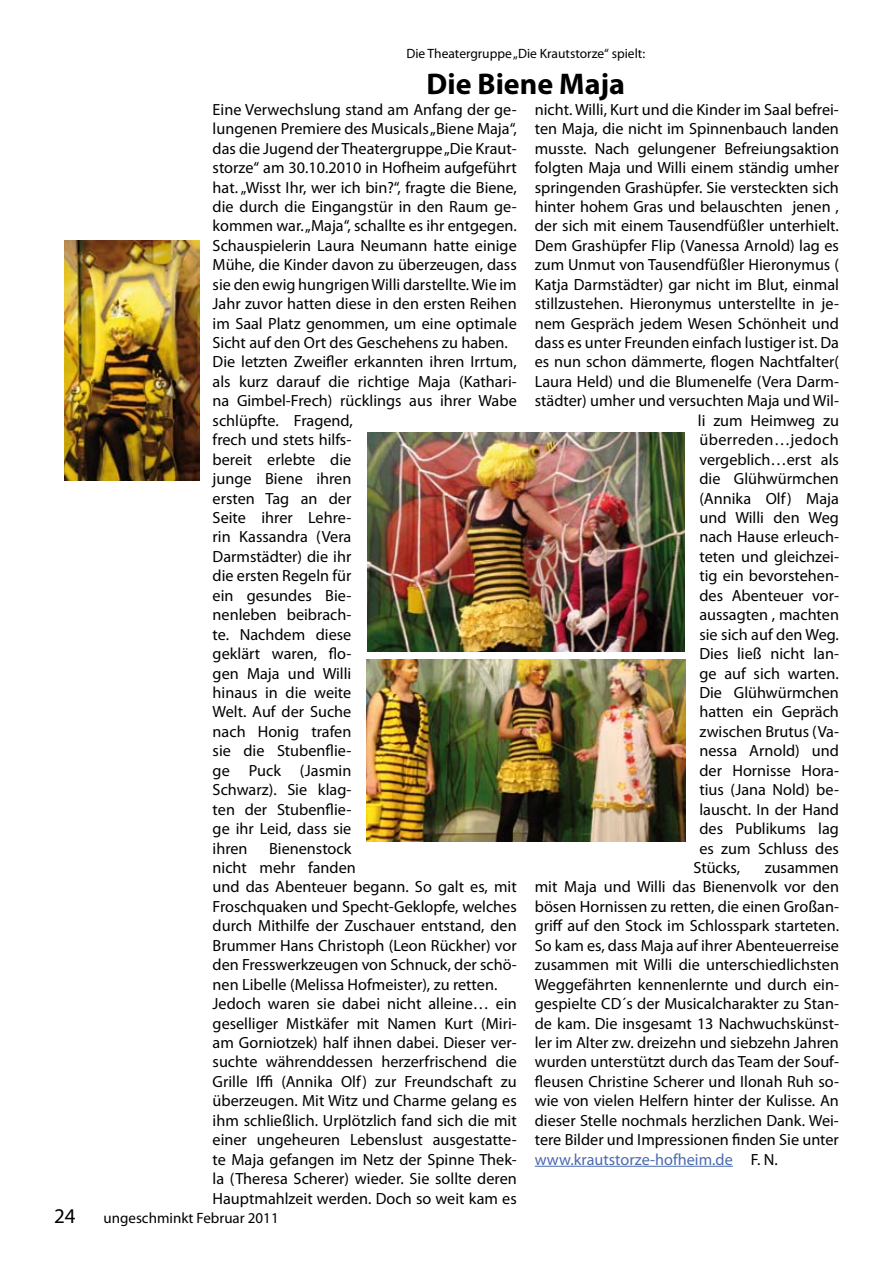
<style>
.page{position:relative;width:893px;height:1263px;background:#fff}
.page>*{position:absolute;margin:0;border:0;box-sizing:border-box;transform-origin:0 0}
.t1{font:700 30px "Myriad Pro";color:#000}
.t2{font:21px "Myriad Pro";color:#000}
.t3{font:16.2px/19.5px "Myriad Pro";color:#000}
.t4{font:16.2px "Myriad Pro";letter-spacing:.025em;color:#000}
.t5{font:15px "Myriad Pro";color:#000}
.t6{font:13.5px "Myriad Pro";color:#000}
.s1{color:#4a6ab1}
</style>
<div class="page">
<hr style="left:535px;top:1166px;width:198px;height:1px;background:#4a6ab1">
<img style="left:65px;top:241px;width:135px;height:240px">
<img style="left:367px;top:432px;width:318px;height:220px">
<img style="left:366px;top:659px;width:319px;height:183px">
<p class="t6" style="left:406px;top:45px;width:240px">Die Theatergruppe „Die Krautstorze“ spielt:</p>
<h1 class="t1" style="left:426px;top:64px;width:200px">Die Biene Maja</h1>
<p class="t3" style="left:213px;top:99px;width:306px">Eine Verwechslung stand am Anfang der ge&shy;lungenen Premiere des Musicals „Biene Maja“, das die Jugend der Theatergruppe „Die Kraut&shy;storze“ am 30.10.2010 in Hofheim aufgeführt hat. „Wisst Ihr, wer ich bin?“, fragte die Biene, die durch die Eingangstür in den Raum ge&shy;kommen war. „Maja“, schallte es ihr entgegen.<br>Schauspielerin Laura Neumann hatte einige<br>Mühe, die Kinder davon zu überzeugen, dass sie den ewig hungrigen Willi darstellte. Wie im<br>Jahr zuvor hatten diese in den ersten Reihen im Saal Platz genommen, um eine optimale<br>Sicht auf den Ort des Geschehens zu haben.<br>Die letzten Zweifler erkannten ihren Irrtum, als kurz darauf die richtige Maja (Kathari&shy;na Gimbel-Frech) rücklings aus ihrer Wabe schlüpfte. Fragend,<br>frech und stets hilfs-<br>bereit erlebte die<br>junge Biene ihren<br>ersten Tag an der<br>Seite ihrer Lehre-<br>rin Kassandra (Vera<br>Darmstädter) die ihr<br>die ersten Regeln für<br>ein gesundes Bie-<br>nenleben beibrach-<br>te. Nachdem diese<br>geklärt waren, flo-<br>gen Maja und Willi<br>hinaus in die weite<br>Welt. Auf der Suche<br>nach Honig trafen<br>sie die Stubenflie-<br>ge Puck (Jasmin<br>Schwarz). Sie klag-<br>ten der Stubenflie-<br>ge ihr Leid, dass sie<br>ihren</p>
<p class="t3" style="left:213px;top:838px;width:306px;text-indent:57px">Bienenstock<br>nicht mehr fanden<br>und das Abenteuer begann. So galt es, mit Froschquaken und Specht-Geklopfe, welches durch Mithilfe der Zuschauer entstand, den Brummer Hans Christoph (Leon Rückher) vor den Fresswerkzeugen von Schnuck, der schö&shy;nen Libelle (Melissa Hofmeister), zu retten.<br>Jedoch waren sie dabei nicht alleine… ein geselliger Mistkäfer mit Namen Kurt (Miri&shy;am Gorniotzek) half ihnen dabei. Dieser ver&shy;suchte währenddessen herzerfrischend die Grille Iffi (Annika Olf) zur Freundschaft zu überzeugen. Mit Witz und Charme gelang es ihm schließlich. Urplötzlich fand sich die mit einer ungeheuren Lebenslust ausgestatte&shy;te Maja gefangen im Netz der Spinne Thek&shy;la (Theresa Scherer) wieder. Sie sollte deren Hauptmahlzeit werden. Doch so weit kam es</p>
<p class="t2" style="left:54px;top:1203px;width:23px">24</p>
<p class="t5" style="left:104px;top:1209px;width:177px">ungeschminkt Februar 2011</p>
<p class="t3" style="left:535px;top:99px;width:306px">nicht. Willi, Kurt und die Kinder im Saal befrei-</p>
<p class="t3" style="left:535px;top:119px;width:306px">ten Maja, die nicht im Spinnenbauch landen</p>
<p class="t3" style="left:535px;top:138px;width:306px">musste. Nach gelungener Befreiungsaktion</p>
<p class="t3" style="left:535px;top:158px;width:306px">folgten Maja und Willi einem ständig umher</p>
<p class="t3" style="left:535px;top:177px;width:306px">springenden Grashüpfer. Sie versteckten sich</p>
<p class="t3" style="left:535px;top:196px;width:306px">hinter hohem Gras und belauschten jenen ,</p>
<p class="t3" style="left:535px;top:216px;width:306px">der sich mit einem Tausendfüßler unterhielt.</p>
<p class="t3" style="left:535px;top:235px;width:306px">Dem Grashüpfer Flip (Vanessa Arnold) lag es</p>
<p class="t3" style="left:535px;top:255px;width:306px">zum Unmut von Tausendfüßler Hieronymus (</p>
<p class="t3" style="left:535px;top:274px;width:306px">Katja Darmstädter) gar nicht im Blut, einmal</p>
<p class="t3" style="left:535px;top:294px;width:306px">stillzustehen. Hieronymus unterstellte in je-</p>
<p class="t3" style="left:535px;top:313px;width:306px">nem Gespräch jedem Wesen Schönheit und</p>
<p class="t3" style="left:535px;top:333px;width:306px">dass es unter Freunden einfach lustiger ist. Da</p>
<p class="t3" style="left:535px;top:352px;width:306px">es nun schon dämmerte, flogen Nachtfalter(</p>
<p class="t3" style="left:535px;top:371px;width:306px">Laura Held) und die Blumenelfe (Vera Darm-</p>
<p class="t3" style="left:535px;top:391px;width:306px">städter) umher und versuchten Maja und Wil-</p>
<p class="t3" style="left:698px;top:410px;width:143px">li zum Heimweg zu</p>
<p class="t4" style="left:699px;top:430px;width:141px">überreden…jedoch</p>
<p class="t3" style="left:699px;top:449px;width:141px">vergeblich…erst als</p>
<p class="t3" style="left:699px;top:469px;width:141px">die Glühwürmchen</p>
<p class="t3" style="left:699px;top:488px;width:141px">(Annika Olf) Maja</p>
<p class="t3" style="left:699px;top:508px;width:141px">und Willi den Weg</p>
<p class="t3" style="left:699px;top:527px;width:141px">nach Hause erleuch-</p>
<p class="t3" style="left:699px;top:546px;width:141px">teten und gleichzei-</p>
<p class="t3" style="left:699px;top:566px;width:141px">tig ein bevorstehen-</p>
<p class="t3" style="left:699px;top:585px;width:141px">des Abenteuer vor-</p>
<p class="t3" style="left:699px;top:605px;width:141px">aussagten , machten</p>
<p class="t3" style="left:699px;top:624px;width:141px">sie sich auf den Weg.</p>
<p class="t3" style="left:699px;top:644px;width:141px">Dies ließ nicht lan-</p>
<p class="t3" style="left:699px;top:663px;width:141px">ge auf sich warten.</p>
<p class="t3" style="left:699px;top:682px;width:141px">Die Glühwürmchen</p>
<p class="t3" style="left:699px;top:702px;width:141px">hatten ein Gepräch</p>
<p class="t3" style="left:699px;top:721px;width:141px">zwischen Brutus (Va-</p>
<p class="t3" style="left:699px;top:741px;width:141px">nessa Arnold) und</p>
<p class="t3" style="left:699px;top:760px;width:141px">der Hornisse Hora-</p>
<p class="t3" style="left:699px;top:780px;width:141px">tius (Jana Nold) be-</p>
<p class="t3" style="left:699px;top:799px;width:141px">lauscht. In der Hand</p>
<p class="t3" style="left:699px;top:819px;width:141px">des Publikums lag</p>
<p class="t3" style="left:699px;top:838px;width:141px">es zum Schluss des</p>
<p class="t3" style="left:693px;top:857px;width:48px">Stücks,</p>
<p class="t3" style="left:535px;top:857px;width:306px;text-align:justify;text-indent:230px">zusammen mit Maja und Willi das Bienenvolk vor den bösen Hornissen zu retten, die einen Großan&shy;griff auf den Stock im Schlosspark starteten.<br>So kam es, dass Maja auf ihrer Abenteuerreise zusammen mit Willi die unterschiedlichsten Weggefährten kennenlernte und durch ein&shy;gespielte CD´s der Musicalcharakter zu Stan&shy;de kam. Die insgesamt 13 Nachwuchskünst&shy;ler im Alter zw. dreizehn und siebzehn Jahren wurden unterstützt durch das Team der Souf&shy;fleusen Christine Scherer und Ilonah Ruh so&shy;wie von vielen Helfern hinter der Kulisse. An dieser Stelle nochmals herzlichen Dank. Wei&shy;tere Bilder und Impressionen finden Sie unter <span class="s1">www.krautstorze-hofheim.de</span> F. N.</p>
</div>
